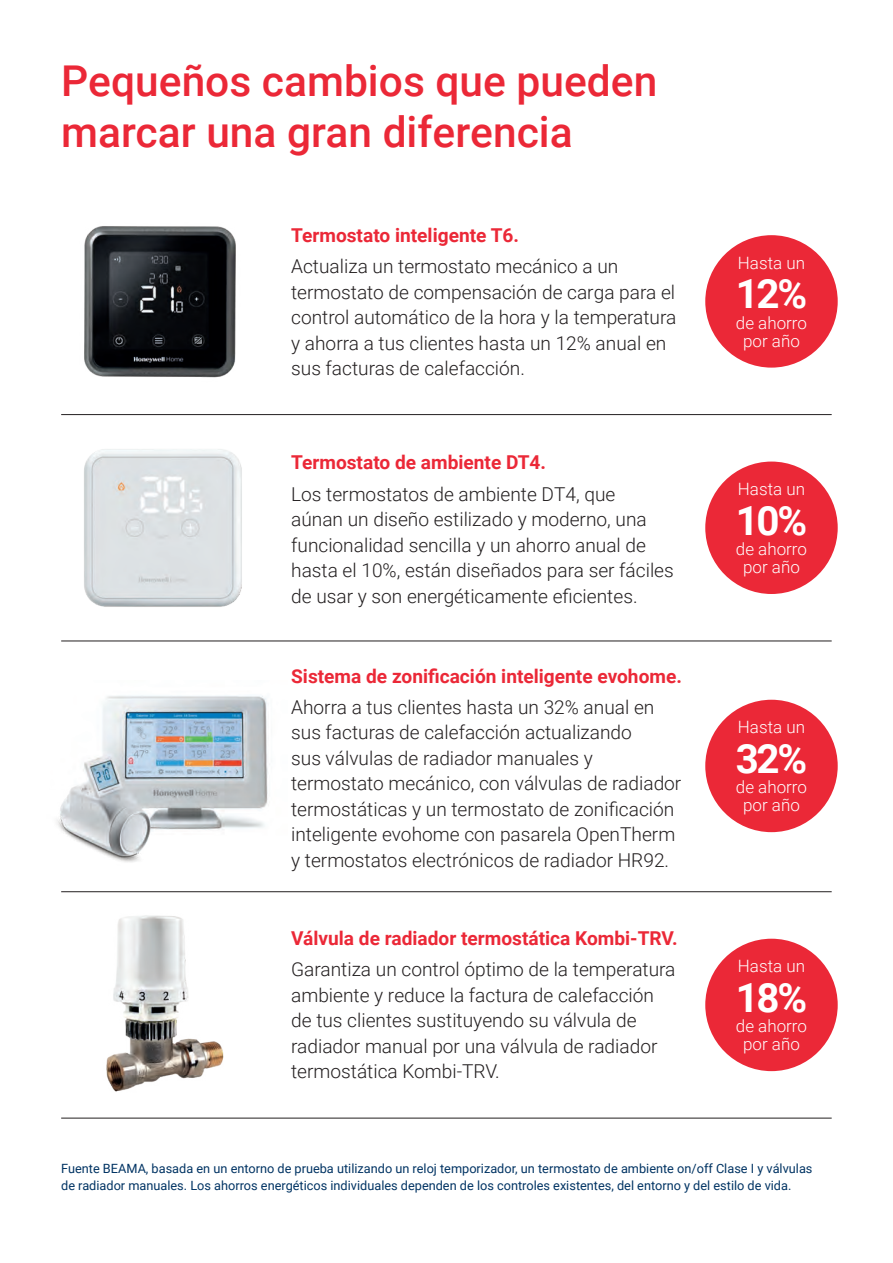
<style>
.page{position:relative;width:893px;height:1263px;background:#fff}
.page>*{position:absolute;margin:0;border:0;box-sizing:border-box;transform-origin:0 0}
.t1{font:500 42.45px/51px "Roboto";color:#eb2837}
.t2{font:700 40.35px "Roboto";letter-spacing:-.06em;color:#fff}
.t3{font:300 19.05px/25.5px "Roboto";color:#231f20}
.t4{font:700 19.05px "Roboto";color:#eb2837}
.t5{font:300 16.95px/18px "Roboto";color:#fff;text-align:center}
.t6{font:12.75px/17px "Roboto";color:#003363}
</style>
<div class="page">
<hr style="left:61px;top:414px;width:771px;height:1px;background:#231f20">
<hr style="left:61px;top:641px;width:771px;height:1px;background:#231f20">
<hr style="left:61px;top:891px;width:771px;height:1px;background:#231f20">
<hr style="left:61px;top:1118px;width:771px;height:1px;background:#231f20">
<img style="left:84px;top:226px;width:152px;height:152px">
<img style="left:57px;top:695px;width:211px;height:167px">
<img style="left:61px;top:892px;width:202px;height:226px">
<div style="left:705px;top:235px;width:133px;height:133px;background:#eb2837;border-radius:50%"></div>
<div style="left:705px;top:462px;width:133px;height:132px;background:#eb2837;border-radius:50%"></div>
<div style="left:705px;top:700px;width:133px;height:132px;background:#eb2837;border-radius:50%"></div>
<div style="left:705px;top:939px;width:133px;height:132px;background:#eb2837;border-radius:50%"></div>
<img style="left:84px;top:449px;width:158px;height:158px">
<h1 class="t1" style="left:61px;top:54px;width:598px">Pequeños cambios que pueden marcar una gran diferencia</h1>
<p class="t4" style="left:291px;top:222px;width:229px">Termostato inteligente T6.</p>
<p class="t3" style="left:291px;top:253px;width:387px">Actualiza un termostato mecánico a un termostato de compensación de carga para el control automático de la hora y la temperatura y ahorra a tus clientes hasta un 12% anual en sus facturas de calefacción.</p>
<p class="t4" style="left:291px;top:449px;width:256px">Termostato de ambiente DT4.</p>
<p class="t3" style="left:291px;top:480px;width:384px">Los termostatos de ambiente DT4, que<br>aúnan un diseño estilizado y moderno, una funcionalidad sencilla y un ahorro anual de hasta el 10%, están diseñados para ser fáciles de usar y son energéticamente eficientes.</p>
<p class="t4" style="left:291px;top:662px;width:392px">Sistema de zonificación inteligente evohome.</p>
<p class="t3" style="left:291px;top:694px;width:392px">Ahorra a tus clientes hasta un 32% anual en sus facturas de calefacción actualizando<br>sus válvulas de radiador manuales y termostato mecánico, con válvulas de radiador termostáticas y un termostato de zonificación inteligente evohome con pasarela OpenTherm y termostatos electrónicos de radiador HR92.</p>
<p class="t4" style="left:291px;top:924px;width:388px">Válvula de radiador termostática Kombi-TRV.</p>
<p class="t3" style="left:291px;top:956px;width:386px">Garantiza un control óptimo de la temperatura ambiente y reduce la factura de calefacción de tus clientes sustituyendo su válvula de radiador manual por una válvula de radiador termostática Kombi-TRV.</p>
<p class="t5" style="left:738px;top:253px;width:69px">Hasta un</p>
<h2 class="t2" style="left:736px;top:266px;width:73px">12%</h2>
<p class="t5" style="left:736px;top:313px;width:73px">de ahorro por año</p>
<p class="t5" style="left:738px;top:479px;width:69px">Hasta un</p>
<h2 class="t2" style="left:736px;top:492px;width:73px">10%</h2>
<p class="t5" style="left:736px;top:539px;width:73px">de ahorro por año</p>
<p class="t5" style="left:738px;top:717px;width:69px">Hasta un</p>
<h2 class="t2" style="left:736px;top:730px;width:73px">32%</h2>
<p class="t5" style="left:736px;top:778px;width:73px">de ahorro por año</p>
<p class="t5" style="left:738px;top:956px;width:69px">Hasta un</p>
<h2 class="t2" style="left:736px;top:969px;width:73px">18%</h2>
<p class="t5" style="left:736px;top:1017px;width:73px">de ahorro por año</p>
<p class="t6" style="left:61px;top:1160px;width:753px">Fuente BEAMA, basada en un entorno de prueba utilizando un reloj temporizador, un termostato de ambiente on/off Clase I y válvulas de radiador manuales. Los ahorros energéticos individuales dependen de los controles existentes, del entorno y del estilo de vida.</p>
</div>
